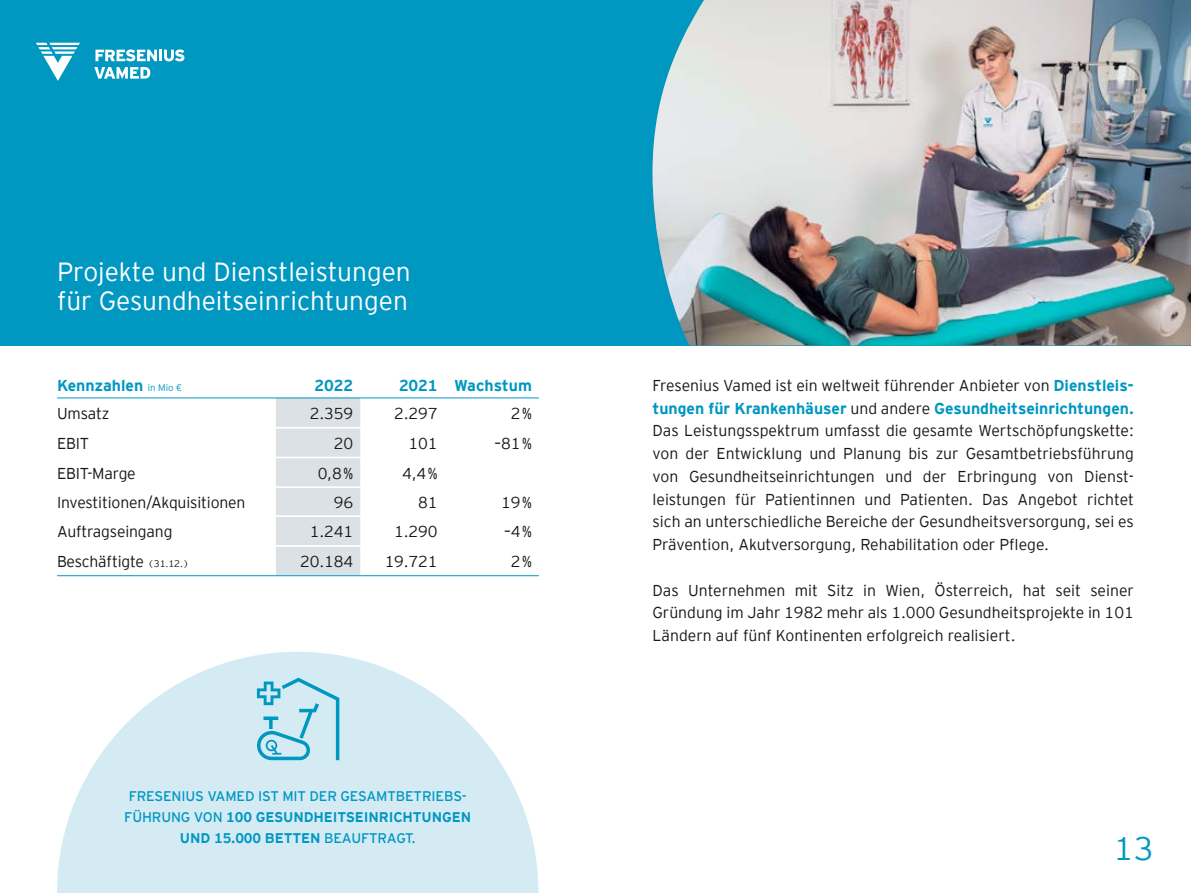
<style>
.page{position:relative;width:1191px;height:893px;background:#fff}
.page>*{position:absolute;margin:0;border:0;box-sizing:border-box;transform-origin:0 0}
.t1{font:300 32.55px "Interstate";color:#0097c1}
.t2{font:300 26.25px/29.8px "Interstate";color:#fff}
.t3{font:300 15.75px/22.8px "Interstate";letter-spacing:-.01em;color:#181716;text-align:justify}
.t4{font:700 15.75px "Interstate";letter-spacing:-.005em;color:#0097c1}
.t5{font:14px/21px "Interstate";letter-spacing:-.01em;color:#0097c1;text-align:center}
.s1{font-weight:300;font-size:9.62px}
.s2{font-size:9.62px}
.s3{font-weight:700}
.s4{font-weight:700;color:#0097c1}
</style>
<div class="page">
<svg style="left:57px;top:652px;width:481px;height:241px;fill:#d4ebf4"></svg>
<svg style="left:257px;top:678px;width:82px;height:82px"></svg>
<div style="left:0;top:0;width:1191px;height:345px;background:#0097c1"></div>
<svg style="left:95px;top:49px;width:89px;height:12px"></svg>
<svg style="left:94px;top:67px;width:56px;height:12px"></svg>
<svg style="left:36px;top:43px;width:44px;height:38px"></svg>
<img style="left:652px;top:0;width:539px;height:345px">
<div style="left:276px;top:398px;width:84px;height:177px;background:#dce1e5"></div>
<hr style="left:276px;top:427px;width:84px;height:2px;background:#fff">
<hr style="left:276px;top:457px;width:84px;height:1px;background:#fff">
<hr style="left:276px;top:486px;width:84px;height:2px;background:#fff">
<hr style="left:276px;top:515px;width:84px;height:2px;background:#fff">
<hr style="left:276px;top:545px;width:84px;height:2px;background:#fff">
<hr style="left:57px;top:397px;width:219px;height:1px;background:#0097c1">
<hr style="left:276px;top:397px;width:84px;height:1px;background:#0097c1">
<hr style="left:360px;top:397px;width:84px;height:1px;background:#0097c1">
<hr style="left:444px;top:397px;width:95px;height:1px;background:#0097c1">
<hr style="left:57px;top:575px;width:219px;height:1px;background:#0097c1">
<hr style="left:276px;top:575px;width:84px;height:1px;background:#0097c1">
<hr style="left:360px;top:575px;width:84px;height:1px;background:#0097c1">
<hr style="left:444px;top:575px;width:95px;height:1px;background:#0097c1">
<h2 class="t2" style="left:57px;top:255px;width:355px">Projekte und Dienstleistungen für Gesundheitseinrichtungen</h2>
<p class="t4" style="left:57px;top:374px;width:126px">Kennzahlen <span class="s1">in Mio €</span></p>
<p class="t4" style="left:315px;top:374px;width:40px">2022</p>
<p class="t4" style="left:399px;top:374px;width:134px">2021 Wachstum</p>
<p class="t3" style="left:57px;top:401px;width:54px">Umsatz</p>
<p class="t3" style="left:310px;top:401px;width:45px">2.359</p>
<p class="t3" style="left:394px;top:401px;width:45px">2.297</p>
<p class="t3" style="left:511px;top:401px;width:23px">2%</p>
<p class="t3" style="left:57px;top:431px;width:34px">EBIT</p>
<p class="t3" style="left:334px;top:431px;width:21px">20</p>
<p class="t3" style="left:408px;top:431px;width:30px">101</p>
<p class="t3" style="left:494px;top:431px;width:39px">–81%</p>
<p class="t3" style="left:57px;top:461px;width:80px">EBIT-Marge</p>
<p class="t3" style="left:318px;top:461px;width:37px">0,8%</p>
<p class="t3" style="left:402px;top:461px;width:37px">4,4%</p>
<p class="t3" style="left:57px;top:490px;width:190px">Investitionen/Akquisitionen</p>
<p class="t3" style="left:334px;top:490px;width:21px">96</p>
<p class="t3" style="left:418px;top:490px;width:21px">81</p>
<p class="t3" style="left:501px;top:490px;width:32px">19%</p>
<p class="t3" style="left:57px;top:519px;width:117px">Auftragseingang</p>
<p class="t3" style="left:310px;top:519px;width:45px">1.241</p>
<p class="t3" style="left:394px;top:519px;width:45px">1.290</p>
<p class="t3" style="left:504px;top:519px;width:29px">–4%</p>
<p class="t3" style="left:57px;top:549px;width:133px">Beschäftigte <span class="s2">(31.12.)</span></p>
<p class="t3" style="left:300px;top:549px;width:54px">20.184</p>
<p class="t3" style="left:385px;top:549px;width:54px">19.721</p>
<p class="t3" style="left:511px;top:549px;width:23px">2%</p>
<p class="t5" style="left:124px;top:786px;width:348px">FRESENIUS VAMED IST MIT DER GESAMTBETRIEBS-<br>FÜHRUNG VON <span class="s3">100 GESUNDHEITSEINRICHTUNGEN<br>UND 15.000 BETTEN</span> BEAUFTRAGT.</p>
<p class="t3" style="left:652px;top:373px;width:483px">Fresenius Vamed ist ein weltweit führender Anbieter von <span class="s4">Dienstleis&shy;tungen für Krankenhäuser</span> und andere <span class="s4">Gesundheitseinrichtungen.<br></span>Das Leistungsspektrum umfasst die gesamte Wertschöpfungskette: von der Entwicklung und Planung bis zur Gesamtbetriebsführung von Gesundheitseinrichtungen und der Erbringung von Dienst&shy;leistungen für Patientinnen und Patienten. Das Angebot richtet sich an unterschiedliche Bereiche der Gesundheitsversorgung, sei es Prävention, Akutversorgung, Rehabilitation oder Pflege.</p>
<p class="t3" style="left:652px;top:578px;width:483px">Das Unternehmen mit Sitz in Wien, Österreich, hat seit seiner Gründung im Jahr 1982 mehr als 1.000 Gesundheitsprojekte in 101<br>Ländern auf fünf Kontinenten erfolgreich realisiert.</p>
<h1 class="t1" style="left:1113px;top:825px;width:42px">13</h1>
</div>
